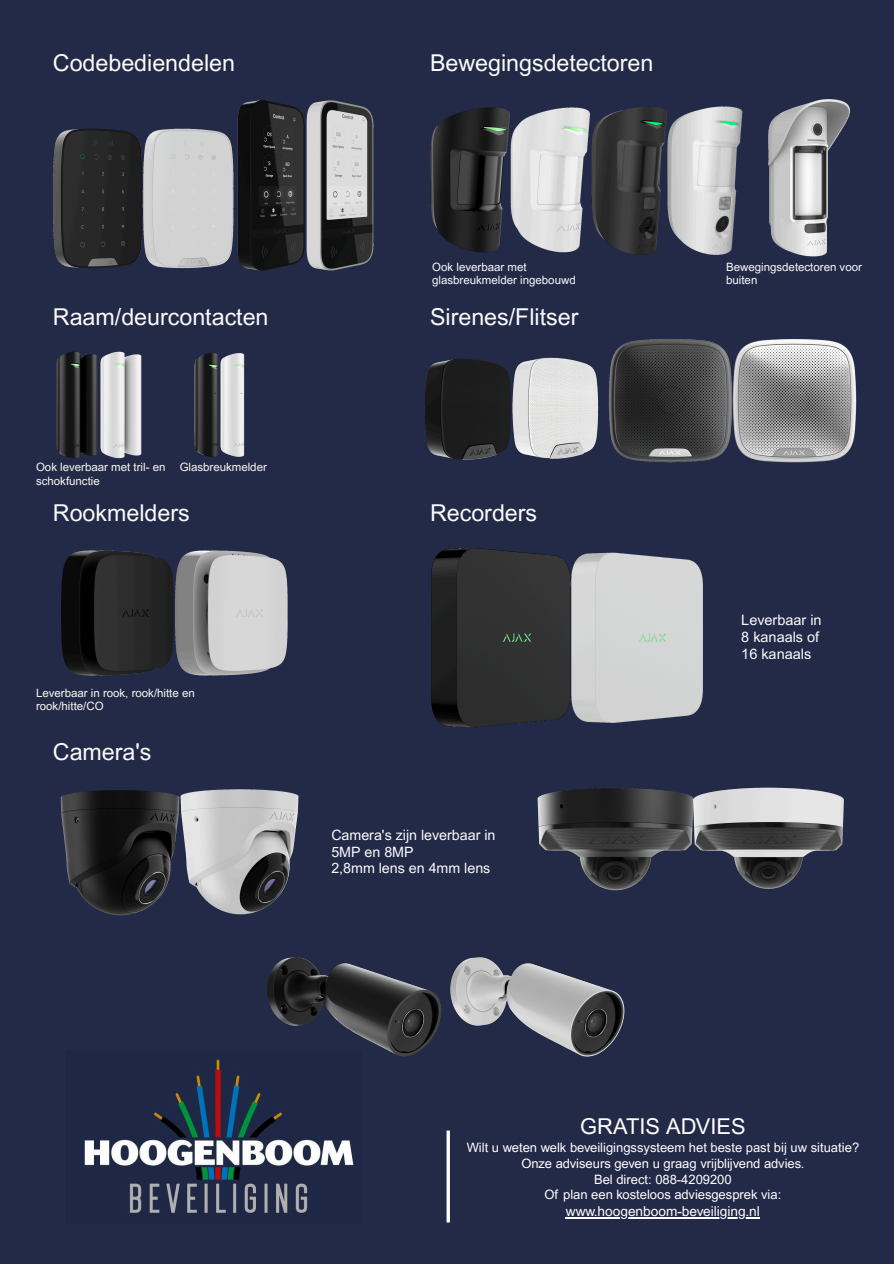
<style>
.page{position:relative;width:894px;height:1264px;background:#fff}
.page>*{position:absolute;margin:0;border:0;box-sizing:border-box;transform-origin:0 0}
.t1{font:23.25px "Arial MT Pro";color:#fafbfb}
.t2{font:21.9px "Arial MT Pro";color:#fff}
.t3{font:14.4px/16.8px "Arial MT Pro";color:#fafbfb}
.t4{font:14.25px/16.6px "Arial MT Pro";color:#fafbfb}
.t5{font:13.65px "Arial MT Pro";color:#fff}
.t6{font:12.9px/15.9px "Arial MT Pro";color:#fff;text-align:center}
.t7{font:11.4px/13.8px "Arial MT Pro";color:#fcf9f2}
.t8{font:11.4px/13.4px "Arial MT Pro";color:#fafbfb}
</style>
<div class="page">
<div style="left:0;top:0;width:893px;height:1263px;background:#222a47"></div>
<img style="left:53px;top:128px;width:63px;height:140px">
<img style="left:116px;top:129px;width:50px;height:139px">
<img style="left:166px;top:128px;width:68px;height:141px">
<img style="left:237px;top:100px;width:137px;height:171px">
<img style="left:56px;top:355px;width:7px;height:100px">
<img style="left:63px;top:351px;width:79px;height:108px">
<img style="left:430px;top:112px;width:32px;height:136px">
<img style="left:462px;top:107px;width:162px;height:146px">
<img style="left:624px;top:106px;width:59px;height:149px">
<img style="left:683px;top:99px;width:167px;height:158px">
<img style="left:424px;top:358px;width:77px;height:102px">
<img style="left:501px;top:357px;width:98px;height:102px">
<img style="left:608px;top:339px;width:101px;height:124px">
<img style="left:709px;top:339px;width:148px;height:124px">
<img style="left:197px;top:550px;width:91px;height:126px">
<img style="left:61px;top:550px;width:136px;height:126px">
<img style="left:60px;top:790px;width:97px;height:126px">
<img style="left:157px;top:789px;width:142px;height:126px">
<img style="left:537px;top:788px;width:148px;height:103px">
<img style="left:685px;top:787px;width:159px;height:102px">
<img style="left:267px;top:957px;width:175px;height:100px">
<img style="left:450px;top:957px;width:175px;height:100px">
<img style="left:648px;top:555px;width:55px;height:165px">
<img style="left:431px;top:548px;width:217px;height:180px">
<img style="left:84px;top:1051px;width:277px;height:163px">
<svg style="left:446px;top:1130px;width:4px;height:92px"></svg>
<img style="left:194px;top:353px;width:51px;height:104px">
<hr style="left:565px;top:1217px;width:194px;height:1px;background:#fff">
<h1 class="t1" style="left:53px;top:54px;width:183px">Codebediendelen</h1>
<h1 class="t1" style="left:430px;top:54px;width:225px">Bewegingsdetectoren</h1>
<h1 class="t1" style="left:53px;top:308px;width:217px">Raam/deurcontacten</h1>
<p class="t7" style="left:36px;top:461px;width:131px">Ook leverbaar met tril- en schokfunctie</p>
<p class="t7" style="left:179px;top:462px;width:89px">Glasbreukmelder</p>
<h1 class="t1" style="left:53px;top:504px;width:138px">Rookmelders</h1>
<p class="t7" style="left:36px;top:687px;width:160px">Leverbaar in rook, rook/hitte en rook/hitte/CO</p>
<h1 class="t1" style="left:53px;top:743px;width:100px">Camera's</h1>
<p class="t8" style="left:432px;top:261px;width:145px">Ook leverbaar met glasbreukmelder ingebouwd</p>
<p class="t8" style="left:726px;top:261px;width:137px">Bewegingsdetectoren voor buiten</p>
<h1 class="t1" style="left:430px;top:308px;width:150px">Sirenes/Flitser</h1>
<h1 class="t1" style="left:430px;top:504px;width:109px">Recorders</h1>
<p class="t4" style="left:331px;top:828px;width:165px">Camera's zijn leverbaar in<br>5MP en 8MP<br>2,8mm lens en 4mm lens</p>
<p class="t3" style="left:741px;top:613px;width:82px">Leverbaar in<br>8 kanaals of<br>16 kanaals</p>
<h2 class="t2" style="left:580px;top:1117px;width:167px">GRATIS ADVIES</h2>
<p class="t6" style="left:466px;top:1140px;width:394px">Wilt u weten welk beveiligingssysteem het beste past bij uw situatie?<br>Onze adviseurs geven u graag vrijblijvend advies.<br>Bel direct: 088-4209200<br>Of plan een kosteloos adviesgesprek via:</p>
<p class="t5" style="left:565px;top:1206px;width:195px">www.hoogenboom-beveiliging.nl</p>
</div>
